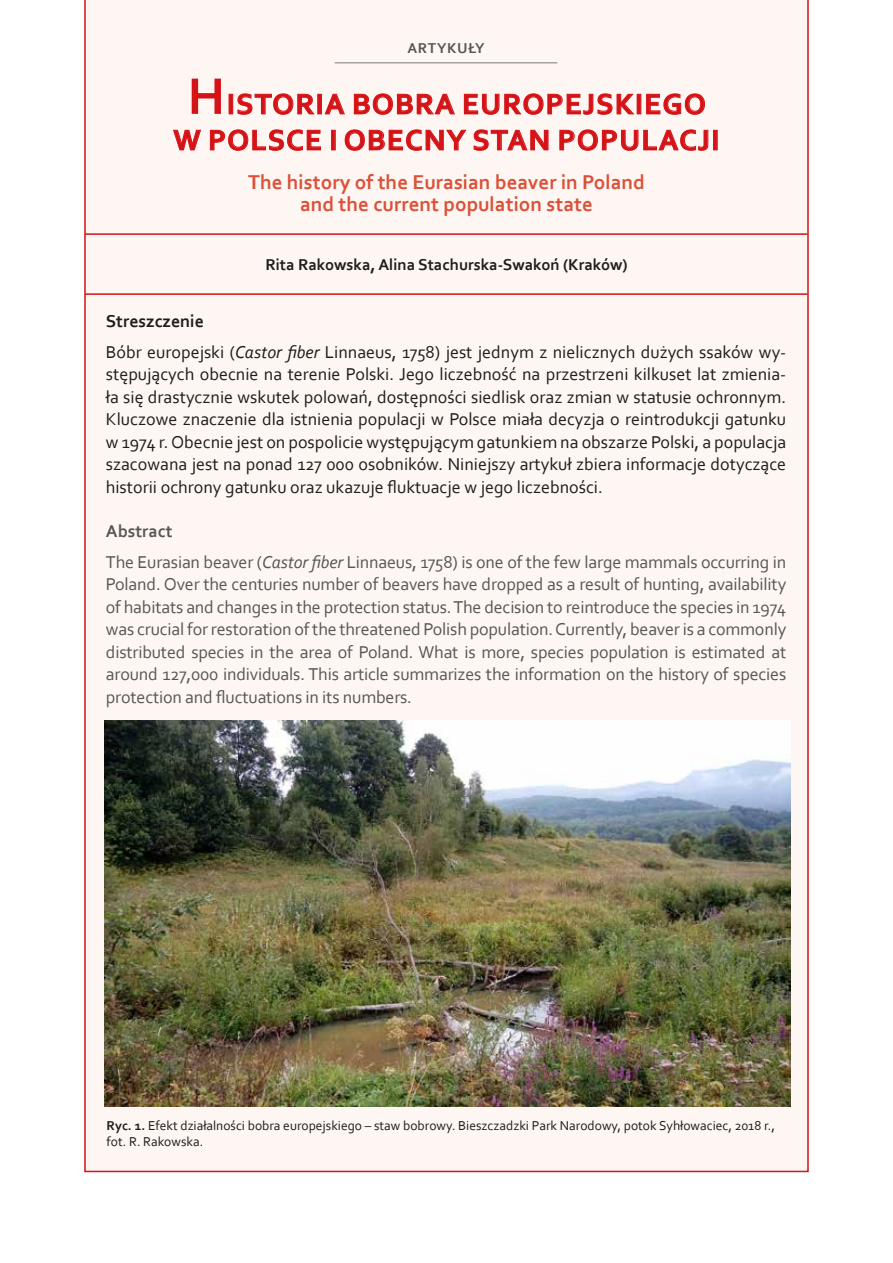
<style>
.page{position:relative;width:893px;height:1263px;background:#fff}
.page>*{position:absolute;margin:0;border:0;box-sizing:border-box;transform-origin:0 0}
.t1{font:700 30px/36px "Corbel";letter-spacing:.04em;color:#d51317;text-align:center}
.t2{font:700 21px/22.5px "Corbel";color:#dd4f37;text-align:center}
.t3{font:18px/22.5px "Corbel";color:#1d1d1b}
.t4{font:18px/22.5px "Corbel";letter-spacing:-.01em;color:#575756}
.t5{font:700 16.5px "Corbel";color:#1d1d1b}
.t6{font:700 15px "Corbel";letter-spacing:.04em;color:#575756}
.t7{font:13.5px/16.2px "Corbel";color:#1d1d1b}
.s1{font-size:54px}
.s2{font-weight:700}
.s3{font-style:italic}
</style>
<div class="page">
<div style="left:84px;top:0;width:725px;height:1172px;background:#fdf6f2"></div>
<svg style="left:191px;top:78px;width:31px;height:37px"></svg>
<div style="left:229px;top:94px;width:4px;height:20px;border:1px solid #d51317"></div>
<svg style="left:237px;top:93px;width:78px;height:22px"></svg>
<div style="left:317px;top:94px;width:5px;height:20px;border:1px solid #d51317"></div>
<svg style="left:324px;top:94px;width:21px;height:21px"></svg>
<svg style="left:354px;top:93px;width:101px;height:22px"></svg>
<svg style="left:464px;top:93px;width:171px;height:22px"></svg>
<div style="left:637px;top:94px;width:4px;height:20px;border:1px solid #d51317"></div>
<svg style="left:646px;top:93px;width:59px;height:22px"></svg>
<svg style="left:173px;top:129px;width:28px;height:22px"></svg>
<svg style="left:210px;top:129px;width:111px;height:22px"></svg>
<div style="left:331px;top:130px;width:5px;height:20px;border:1px solid #d51317"></div>
<svg style="left:344px;top:129px;width:123px;height:22px"></svg>
<svg style="left:473px;top:129px;width:76px;height:22px"></svg>
<svg style="left:559px;top:129px;width:150px;height:22px"></svg>
<div style="left:713px;top:130px;width:5px;height:20px;border:1px solid #d51317"></div>
<hr style="left:85px;top:293px;width:722px;height:2px;background:#d51317">
<hr style="left:85px;top:233px;width:722px;height:2px;background:#d51317">
<hr style="left:335px;top:62px;width:222px;height:1px;background:#878787">
<img style="left:104px;top:721px;width:686px;height:385px">
<p class="t6" style="left:408px;top:38px;width:79px">artykuły</p>
<h1 class="t1" style="left:173px;top:85px;width:548px"><span class="s1">H</span> istoria bobra europejskiego w Polsce i obecny stan populacji</h1>
<p class="t2" style="left:248px;top:170px;width:398px">The history of the Eurasian beaver in Poland and the current population state</p>
<p class="t5" style="left:265px;top:254px;width:364px">Rita Rakowska, Alina Stachurska-Swakoń (Kraków)</p>
<p class="t3" style="left:106px;top:305px;width:682px;line-height:31px"><span class="s2">Streszczenie<br></span>Bóbr europejski (<span class="s3">Castor fiber</span> Linnaeus, 1758) jest jednym z nielicznych dużych ssaków wy-</p>
<p class="t3" style="left:106px;top:363px;width:682px;text-align:justify">stępujących obecnie na terenie Polski. Jego liczebność na przestrzeni kilkuset lat zmienia&shy;ła się drastycznie wskutek polowań, dostępności siedlisk oraz zmian w statusie ochronnym.<br>Kluczowe znaczenie dla istnienia populacji w Polsce miała decyzja o reintrodukcji gatunku w 1974 r. Obecnie jest on pospolicie występującym gatunkiem na obszarze Polski, a populacja szacowana jest na ponad 127 000 osobników. Niniejszy artykuł zbiera informacje dotyczące historii ochrony gatunku oraz ukazuje fluktuacje w jego liczebności.</p>
<p class="t4" style="left:106px;top:515px;width:682px;line-height:31px"><span class="s2">Abstract<br></span>The Eurasian beaver (<span class="s3">Castor fiber</span> Linnaeus, 1758) is one of the few large mammals occurring in</p>
<p class="t4" style="left:106px;top:572px;width:682px;text-align:justify">Poland. Over the centuries number of beavers have dropped as a result of hunting, availability of habitats and changes in the protection status. The decision to reintroduce the species in 1974 was crucial for restoration of the threatened Polish population. Currently, beaver is a commonly distributed species in the area of Poland. What is more, species population is estimated at around 127,000 individuals. This article summarizes the information on the history of species protection and fluctuations in its numbers.</p>
<p class="t7" style="left:107px;top:1117px;width:670px"><span class="s2">Ryc. 1.</span> Efekt działalności bobra europejskiego – staw bobrowy. Bieszczadzki Park Narodowy, potok Syhłowaciec, 2018 r., fot. R. Rakowska.</p>
</div>
